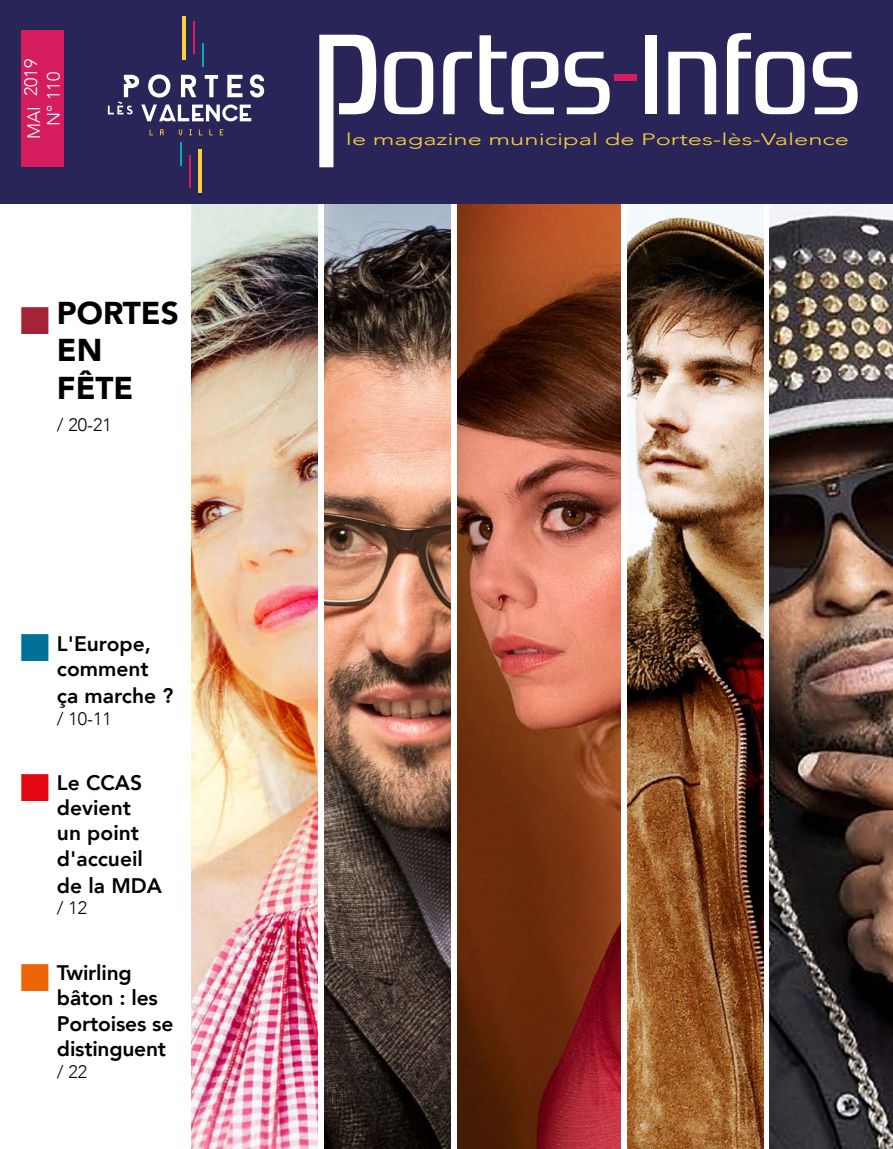
<style>
.page{position:relative;width:893px;height:1149px;background:#fff}
.page>*{position:absolute;margin:0;border:0;box-sizing:border-box;transform-origin:0 0}
.t1{font:189px "Zrnic Rg";color:#fff;scale:.71 1}
.t2{font:112.5px "Zrnic Rg";color:#fff}
.t3{font:900 31.5px/37.8px "Avenir";color:#000}
.t4{font:800 21px/25.7px "Avenir";color:#000}
.t5{font:300 18px "Avenir";color:#000}
.t6{font:300 18px/22.5px "Avenir";color:#fff;text-align:center}
.t7{font:300 16.65px "Avenir";color:#f8cf3b;scale:1.54 1}
.s1{color:#a52336}
.s2{color:#007197}
.s3{color:#e30613}
.s4{color:#ec6608}
.s5{color:#d41c5f}
</style>
<div class="page">
<img style="left:191px;top:204px;width:127px;height:944px">
<img style="left:324px;top:204px;width:127px;height:944px">
<img style="left:457px;top:204px;width:164px;height:944px">
<img style="left:627px;top:204px;width:136px;height:944px">
<img style="left:770px;top:204px;width:123px;height:944px">
<div style="left:0;top:0;width:893px;height:204px;background:#2a2559"></div>
<hr style="left:183px;top:16px;width:3px;height:43px;background:#f8cf3b">
<hr style="left:198px;top:150px;width:3px;height:43px;background:#f8cf3b">
<hr style="left:202px;top:44px;width:2px;height:23px;background:#08aabb">
<hr style="left:180px;top:142px;width:2px;height:23px;background:#08aabb">
<svg style="left:160px;top:129px;width:3px;height:6px"></svg>
<svg style="left:179px;top:129px;width:3px;height:6px"></svg>
<svg style="left:189px;top:129px;width:3px;height:6px"></svg>
<svg style="left:209px;top:129px;width:4px;height:6px"></svg>
<svg style="left:220px;top:129px;width:3px;height:6px"></svg>
<hr style="left:193px;top:22px;width:2px;height:32px;background:#d41c5f">
<hr style="left:189px;top:155px;width:2px;height:32px;background:#d41c5f">
<svg style="left:108px;top:74px;width:156px;height:47px"></svg>
<div style="left:21px;top:31px;width:43px;height:136px;background:#d41c5f"></div>
<p class="t6" style="left:20px;top:139px;width:81px;rotate:-90deg">MAI 2019<br>N° 110</p>
<h3 class="t3" style="left:57px;top:293px;width:123px;text-indent:-37px"><span class="s1">■</span> PORTES<br>EN<br>FÊTE</h3>
<p class="t5" style="left:57px;top:413px;width:56px">/ 20-21</p>
<p class="t4" style="left:57px;top:630px;width:118px;line-height:26.1px;text-indent:-37px"><span class="s2">■</span> L'Europe, comment ça marche ?</p>
<p class="t5" style="left:57px;top:707px;width:56px">/ 10-11</p>
<p class="t4" style="left:57px;top:769px;width:106px;text-indent:-37px"><span class="s3">■</span> Le CCAS devient<br>un point d'accueil de la MDA</p>
<p class="t5" style="left:57px;top:897px;width:32px">/ 12</p>
<p class="t4" style="left:57px;top:960px;width:118px;line-height:25.2px;text-indent:-37px"><span class="s4">■</span> Twirling bâton : les<br>Portoises se distinguent</p>
<p class="t5" style="left:57px;top:1060px;width:32px">/ 22</p>
<h2 class="t2" style="left:379px;top:9px;width:482px">ortes<span class="s5">-</span>Infos</h2>
<h1 class="t1" style="left:313px;top:-10px;width:94px">P</h1>
<p class="t7" style="left:346px;top:129px;width:328px">le magazine municipal de Portes-lès-Valence</p>
</div>
